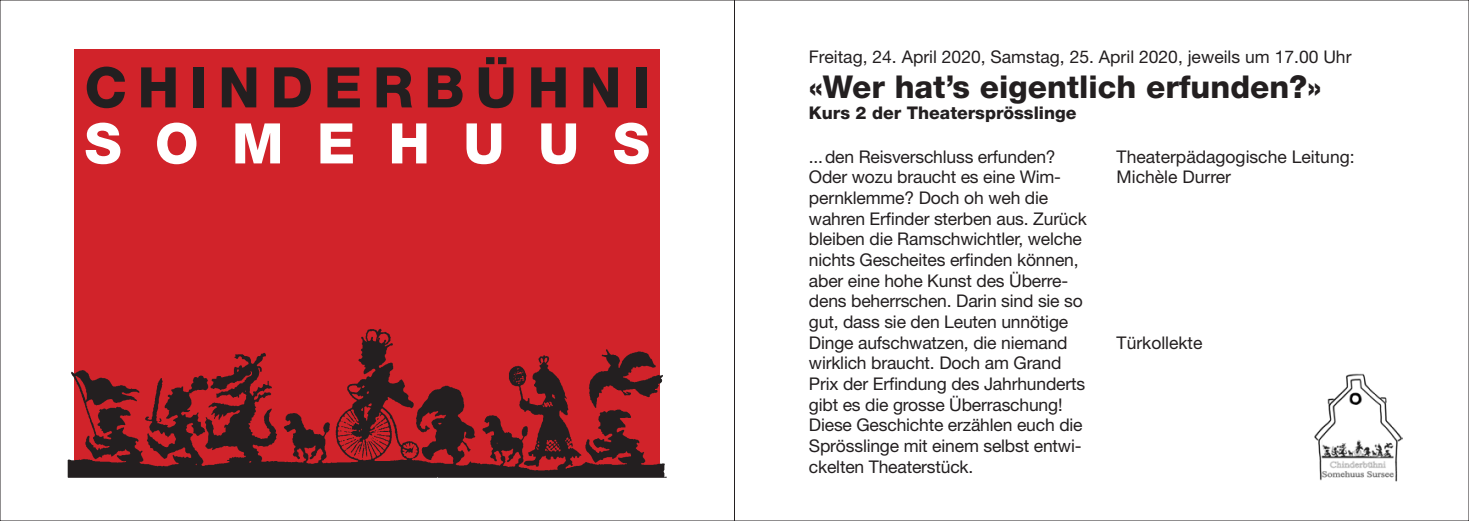
<style>
.page{position:relative;width:1469px;height:521px;background:#fff}
.page>*{position:absolute;margin:0;border:0;box-sizing:border-box;transform-origin:0 0}
.Titel_innen_18_18{font:800 56px "Helvetica Neue";letter-spacing:.19em;color:#231f20}
.Titel_innen_18_18-2{font:800 56px "Helvetica Neue";letter-spacing:.595em;color:#fff}
.Titel_innen_18_18-3{font:800 31.5px "Helvetica Neue";color:#231f20}
.Lauftext{font:17.5px/20.7px "Helvetica Neue";letter-spacing:-.01em;color:#231f20}
.Untertitel{font:800 17.5px "Helvetica Neue";color:#231f20}
</style>
<div class="page">
<div style="left:74px;top:50px;width:586px;height:426px;background:#d1232a"></div>
<img style="left:67px;top:328px;width:600px;height:150px">
<img style="left:1314px;top:373px;width:88px;height:109px">
<p class="Titel_innen_18_18" style="left:84px;top:54px;width:567px">CHINDERBÜHNI</p>
<p class="Titel_innen_18_18-2" style="left:84px;top:110px;width:567px">SOMEHUUS</p>
<p class="Lauftext" style="left:809px;top:47px;width:544px">Freitag, 24. April 2020, Samstag, 25. April 2020, jeweils um 17.00 Uhr</p>
<p class="Titel_innen_18_18-3" style="left:809px;top:68px;width:514px">«Wer hat’s eigentlich erfunden?»</p>
<p class="Untertitel" style="left:809px;top:103px;width:269px">Kurs 2 der Theatersprösslinge</p>
<p class="Lauftext" style="left:1116px;top:146px;width:239px">Theaterpädagogische Leitung:<br>Michèle Durrer</p>
<p class="Lauftext" style="left:809px;top:146px;width:279px">...den Reisverschluss erfunden?<br>Oder wozu braucht es eine Wim&shy;pernklemme? Doch oh weh die wahren Erfinder sterben aus. Zurück bleiben die Ramschwichtler, welche nichts Gescheites erfinden können, aber eine hohe Kunst des Überre&shy;dens beherrschen. Darin sind sie so gut, dass sie den Leuten unnötige Dinge aufschwatzen, die niemand wirklich braucht. Doch am Grand Prix der Erfindung des Jahrhunderts gibt es die grosse Überraschung!<br>Diese Geschichte erzählen euch die Sprösslinge mit einem selbst entwi&shy;ckelten Theaterstück.</p>
<p class="Lauftext" style="left:1116px;top:332px;width:87px">Türkollekte</p>
</div>
